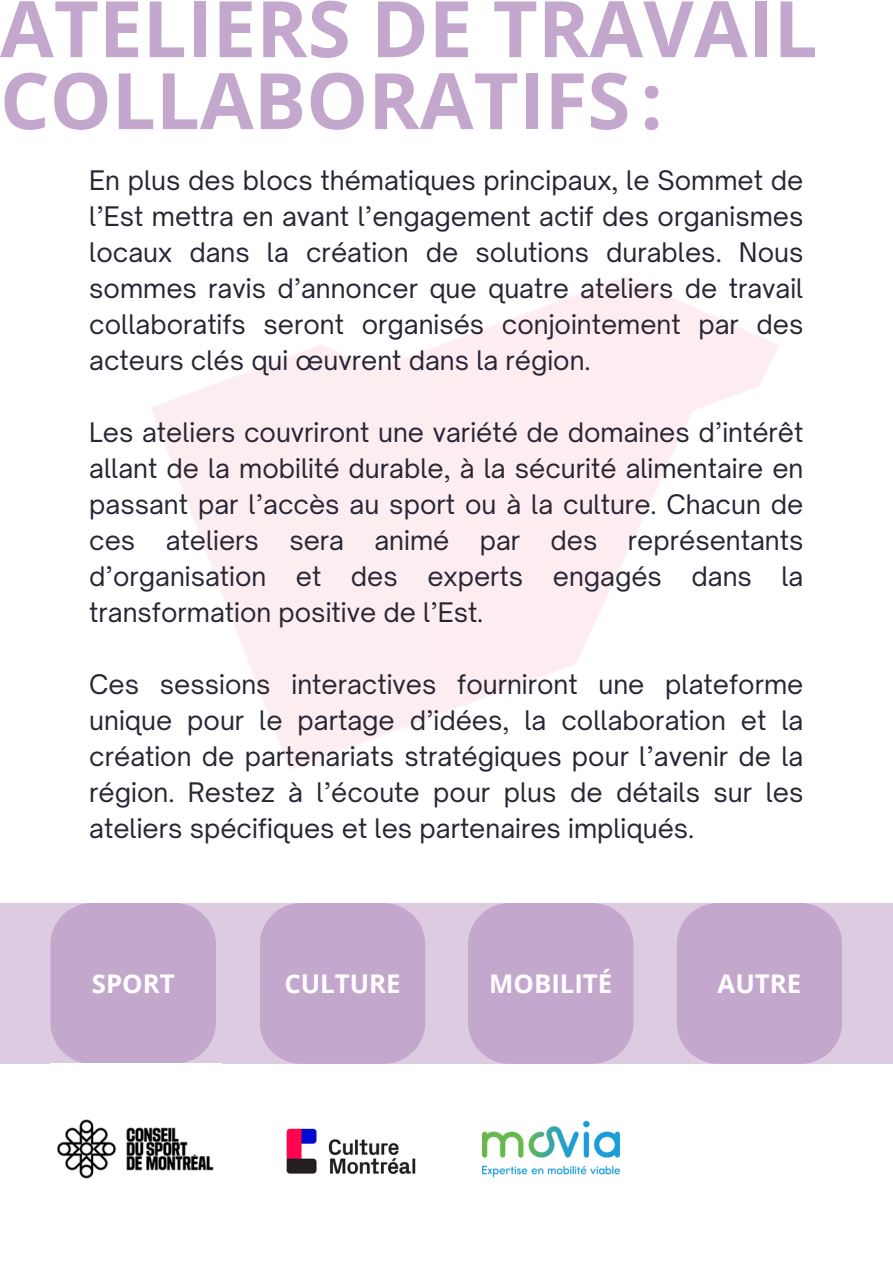
<style>
.page{position:relative;width:893px;height:1264px;background:#fff}
.page>*{position:absolute;margin:0;border:0;box-sizing:border-box;transform-origin:0 0}
.t1{font:700 78px/72px "Open Sans";color:#c4a7cd}
.t2{font:25.8px/36px "Open Sauce One";color:#282635;text-align:justify}
.t3{font:700 25.8px "Open Sans";color:#fff}
</style>
<div class="page">
<div style="left:0;top:903px;width:892px;height:160px;background:#dccbe1"></div>
<div style="left:50px;top:903px;width:166px;height:160px;background:#c4a7cd"></div>
<div style="left:260px;top:903px;width:165px;height:160px;background:#c4a7cd"></div>
<div style="left:468px;top:903px;width:165px;height:160px;background:#c4a7cd"></div>
<div style="left:676px;top:903px;width:166px;height:160px;background:#c4a7cd"></div>
<img style="left:57px;top:1119px;width:157px;height:60px">
<img style="left:286px;top:1128px;width:130px;height:47px">
<img style="left:482px;top:1120px;width:137px;height:58px">
<p class="t1" style="left:0;top:-9px;width:819px">ATELIERS DE TRAVAIL<br>COLLABORATIFS:</p>
<p class="t2" style="left:89px;top:162px;width:715px">En plus des blocs thématiques principaux, le Sommet de l’Est mettra en avant l’engagement actif des organismes locaux dans la création de solutions durables. Nous sommes ravis d’annoncer que quatre ateliers de travail collaboratifs seront organisés conjointement par des acteurs clés qui œuvrent dans la région.</p>
<p class="t2" style="left:89px;top:414px;width:715px">Les ateliers couvriront une variété de domaines d’intérêt allant de la mobilité durable, à la sécurité alimentaire en passant par l’accès au sport ou à la culture. Chacun de ces ateliers sera animé par des représentants d’organisation et des experts engagés dans la transformation positive de l’Est.</p>
<p class="t2" style="left:89px;top:666px;width:715px">Ces sessions interactives fourniront une plateforme unique pour le partage d’idées, la collaboration et la création de partenariats stratégiques pour l’avenir de la région. Restez à l’écoute pour plus de détails sur les ateliers spécifiques et les partenaires impliqués.</p>
<p class="t3" style="left:92px;top:965px;width:84px">SPORT</p>
<p class="t3" style="left:284px;top:965px;width:118px">CULTURE</p>
<p class="t3" style="left:489px;top:965px;width:124px">MOBILITÉ</p>
<p class="t3" style="left:717px;top:965px;width:85px">AUTRE</p>
</div>
